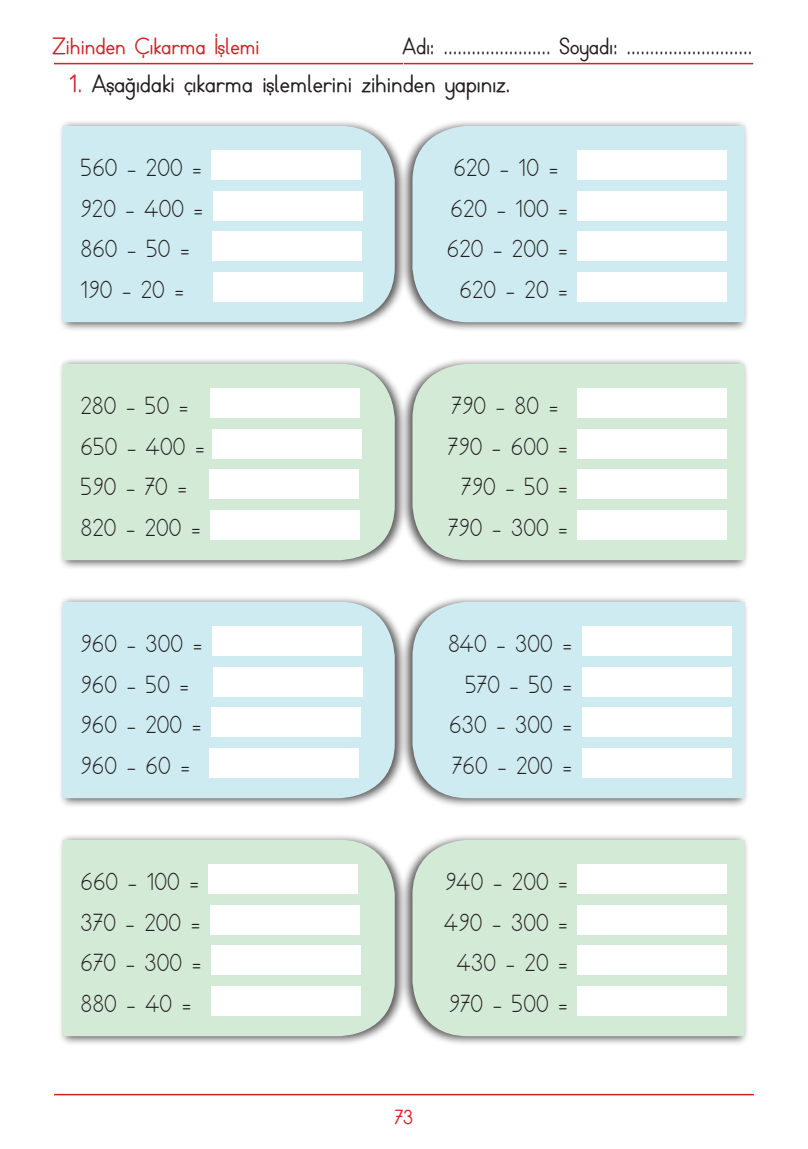
<style>
.page{position:relative;width:808px;height:1149px;background:#fff}
.page>*{position:absolute;margin:0;border:0;box-sizing:border-box;transform-origin:0 0}
.t1{font:24px/40.5px "TTKB Dik Temel Abece";color:#231f20}
.KUTU_İÇİ{font:700 24px "TTKB Dik Temel Abece";letter-spacing:-.005em;color:#231f20}
.t2{font:700 22.5px "TTKB Dik Temel Abece";color:#231f20}
.Üst_Başlık{font:700 22.5px "TTKB Dik Temel Abece";color:#d1232a}
.t3{font:700 19.5px "TTKB Dik Temel Abece";color:#d1232a}
.s1{color:#d1232a}
</style>
<div class="page">
<hr style="left:54px;top:63px;width:349px;height:1px;background:#d1232a">
<hr style="left:404px;top:63px;width:349px;height:1px;background:#d1232a">
<hr style="left:54px;top:1093px;width:700px;height:1px;background:#d1232a">
<div style="left:58px;top:119px;width:349px;height:213px;background:#231f20;opacity:.75"></div>
<div style="left:62px;top:126px;width:333px;height:196px;background:#cdebf0"></div>
<svg style="left:212px;top:150px;width:149px;height:29px"></svg>
<svg style="left:213px;top:191px;width:149px;height:29px"></svg>
<svg style="left:212px;top:231px;width:150px;height:29px"></svg>
<svg style="left:213px;top:272px;width:149px;height:29px"></svg>
<div style="left:58px;top:595px;width:349px;height:212px;background:#231f20;opacity:.75"></div>
<div style="left:62px;top:601px;width:333px;height:197px;background:#cdebf0"></div>
<svg style="left:212px;top:626px;width:150px;height:29px"></svg>
<svg style="left:213px;top:666px;width:150px;height:29px"></svg>
<svg style="left:211px;top:707px;width:150px;height:29px"></svg>
<svg style="left:209px;top:747px;width:150px;height:29px"></svg>
<div style="left:58px;top:357px;width:349px;height:213px;background:#231f20;opacity:.75"></div>
<div style="left:62px;top:364px;width:333px;height:196px;background:#d3ead7"></div>
<svg style="left:210px;top:388px;width:150px;height:29px"></svg>
<svg style="left:212px;top:429px;width:149px;height:29px"></svg>
<svg style="left:210px;top:469px;width:149px;height:29px"></svg>
<svg style="left:210px;top:510px;width:150px;height:29px"></svg>
<div style="left:58px;top:832px;width:349px;height:213px;background:#231f20;opacity:.75"></div>
<div style="left:62px;top:839px;width:333px;height:196px;background:#d3ead7"></div>
<svg style="left:209px;top:864px;width:149px;height:29px"></svg>
<svg style="left:210px;top:904px;width:149px;height:29px"></svg>
<svg style="left:211px;top:945px;width:150px;height:29px"></svg>
<svg style="left:211px;top:985px;width:149px;height:29px"></svg>
<div style="left:400px;top:119px;width:349px;height:213px;background:#231f20;opacity:.75"></div>
<div style="left:412px;top:126px;width:333px;height:196px;background:#cdebf0"></div>
<svg style="left:577px;top:150px;width:150px;height:29px"></svg>
<svg style="left:577px;top:191px;width:150px;height:29px"></svg>
<svg style="left:577px;top:231px;width:150px;height:29px"></svg>
<svg style="left:577px;top:272px;width:150px;height:29px"></svg>
<div style="left:400px;top:595px;width:349px;height:213px;background:#231f20;opacity:.75"></div>
<div style="left:412px;top:601px;width:333px;height:197px;background:#cdebf0"></div>
<svg style="left:582px;top:626px;width:149px;height:29px"></svg>
<svg style="left:582px;top:666px;width:149px;height:29px"></svg>
<svg style="left:582px;top:707px;width:149px;height:29px"></svg>
<svg style="left:582px;top:747px;width:149px;height:29px"></svg>
<div style="left:400px;top:357px;width:349px;height:213px;background:#231f20;opacity:.75"></div>
<div style="left:412px;top:364px;width:333px;height:196px;background:#d3ead7"></div>
<svg style="left:577px;top:388px;width:150px;height:29px"></svg>
<svg style="left:577px;top:429px;width:150px;height:29px"></svg>
<svg style="left:577px;top:469px;width:150px;height:29px"></svg>
<svg style="left:577px;top:510px;width:150px;height:29px"></svg>
<div style="left:400px;top:833px;width:349px;height:212px;background:#231f20;opacity:.75"></div>
<div style="left:412px;top:839px;width:333px;height:196px;background:#d3ead7"></div>
<svg style="left:577px;top:864px;width:150px;height:29px"></svg>
<svg style="left:577px;top:904px;width:150px;height:29px"></svg>
<svg style="left:577px;top:945px;width:150px;height:29px"></svg>
<svg style="left:577px;top:985px;width:150px;height:29px"></svg>
<p class="Üst_Başlık" style="left:52px;top:32px;width:209px">Zihinden Çıkarma İşlemi</p>
<p class="t2" style="left:402px;top:32px;width:351px">Adı: ....................... Soyadı: ...........................</p>
<p class="KUTU_İÇİ" style="left:69px;top:69px;width:443px"><span class="s1">1.</span> Aşağıdaki çıkarma işlemlerini zihinden yapınız.</p>
<p class="t1" style="left:81px;top:148px;width:123px">560 - 200 =</p>
<p class="t1" style="left:81px;top:188px;width:124px">920 - 400 =</p>
<p class="t1" style="left:81px;top:229px;width:111px">860 - 50 =</p>
<p class="t1" style="left:81px;top:269px;width:105px">190 - 20 =</p>
<p class="t1" style="left:81px;top:386px;width:110px">280 - 50 =</p>
<p class="t1" style="left:81px;top:426px;width:126px">650 - 400 =</p>
<p class="t1" style="left:81px;top:467px;width:108px">590 - 70 =</p>
<p class="t1" style="left:81px;top:507px;width:122px">820 - 200 =</p>
<p class="t1" style="left:81px;top:624px;width:123px">960 - 300 =</p>
<p class="t1" style="left:81px;top:664px;width:110px">960 - 50 =</p>
<p class="t1" style="left:81px;top:705px;width:122px">960 - 200 =</p>
<p class="t1" style="left:81px;top:745px;width:111px">960 - 60 =</p>
<p class="t1" style="left:81px;top:861px;width:120px">660 - 100 =</p>
<p class="t1" style="left:81px;top:902px;width:121px">370 - 200 =</p>
<p class="t1" style="left:81px;top:942px;width:122px">670 - 300 =</p>
<p class="t1" style="left:81px;top:983px;width:112px">880 - 40 =</p>
<p class="t1" style="left:450px;top:148px;width:119px">620 - 10 =<br>620 - 100 =</p>
<p class="t1" style="left:447px;top:229px;width:122px">620 - 200 =</p>
<p class="t1" style="left:460px;top:269px;width:110px">620 - 20 =</p>
<p class="t1" style="left:448px;top:386px;width:121px">790 - 80 =<br>790 - 600 =</p>
<p class="t1" style="left:461px;top:467px;width:108px">790 - 50 =</p>
<p class="t1" style="left:448px;top:507px;width:121px">790 - 300 =</p>
<p class="t1" style="left:448px;top:624px;width:126px;text-align:right">840 - 300 =<br>570 - 50 =</p>
<p class="t1" style="left:449px;top:705px;width:124px">630 - 300 =</p>
<p class="t1" style="left:452px;top:745px;width:121px">760 - 200 =</p>
<p class="t1" style="left:444px;top:861px;width:125px">940 - 200 =<br>490 - 300 =</p>
<p class="t1" style="left:457px;top:942px;width:112px">430 - 20 =</p>
<p class="t1" style="left:449px;top:983px;width:121px">970 - 500 =</p>
<p class="t3" style="left:395px;top:1104px;width:20px">73</p>
</div>
